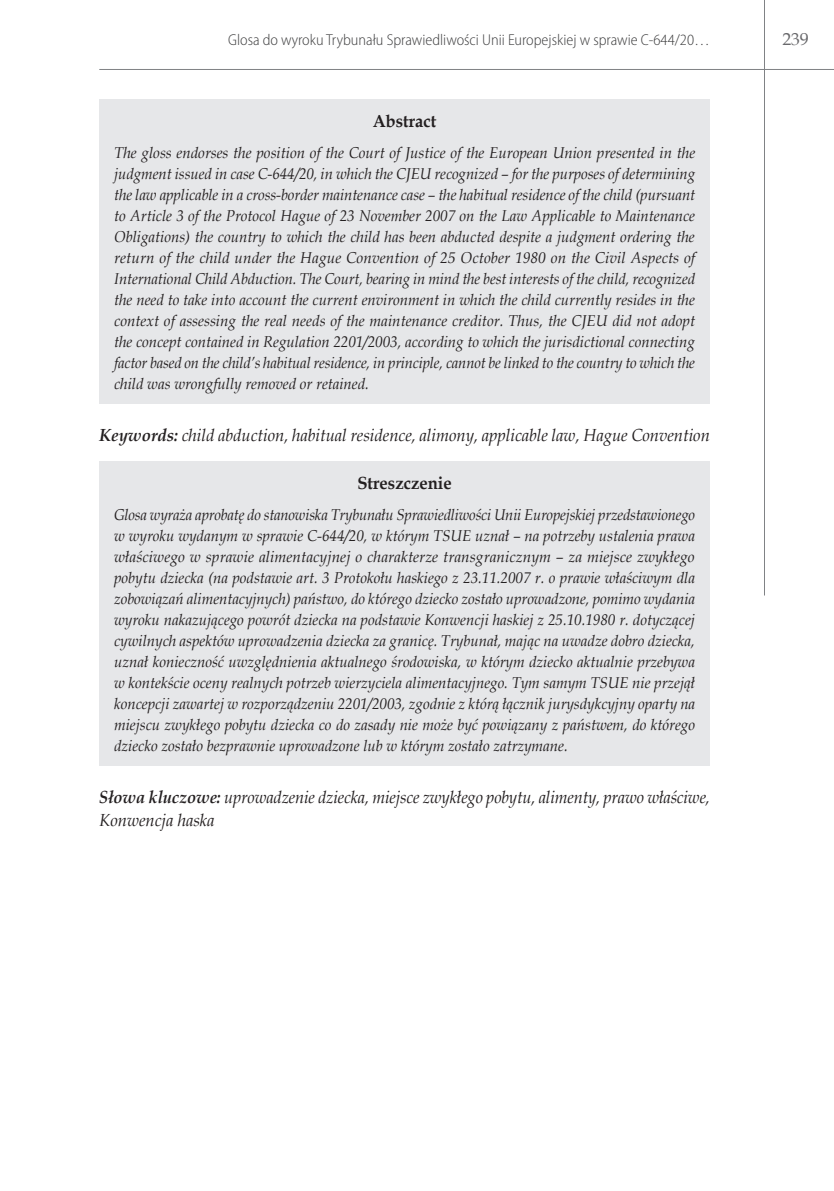
<style>
.page{position:relative;width:834px;height:1191px;background:#fff}
.page>*{position:absolute;margin:0;border:0;box-sizing:border-box;transform-origin:0 0}
.t1{font:italic 17.5px/22.8px "Book Antiqua";color:#231f20;scale:.93 1}
.t2{font:italic 17.5px "Book Antiqua";color:#231f20;scale:.95 1}
.t3{font:700 17.5px "Book Antiqua";color:#231f20;scale:.95 1}
.t4{font:17.5px "Book Antiqua";color:#69696c}
.t5{font:italic 15.75px/21px "Book Antiqua";color:#231f20;text-align:justify;scale:.93 1}
.t6{font:italic 15.75px/21px "Book Antiqua";color:#231f20;text-align:justify;scale:.95 1}
.t7{font:300 semi-condensed 15.75px "Myriad Pro";color:#3e3e3f}
.s1{font-weight:700}
</style>
<div class="page">
<hr style="left:764px;top:0;width:1px;height:595px;background:#808285">
<hr style="left:99px;top:69px;width:734px;height:1px;background:#808285">
<div style="left:99px;top:99px;width:610px;height:305px;background:#e6e7e9"></div>
<div style="left:99px;top:461px;width:610px;height:304px;background:#e6e7e9"></div>
<p class="t7" style="left:228px;top:30px;width:483px">Glosa do wyroku Trybunału Sprawiedliwości Unii Europejskiej w sprawie C-644/20…</p>
<p class="t4" style="left:782px;top:27px;width:28px">239</p>
<p class="t3" style="left:372px;top:109px;width:69px">Abstract</p>
<p class="t6" style="left:114px;top:141px;width:613px">The gloss endorses the position of the Court of Justice of the European Union presented in the judgment issued in case C-644/20, in which the CJEU recognized – for the purposes of determining the law applicable in a cross-border maintenance case – the habitual residence of the child (pursuant to Article 3 of the Protocol Hague of 23 November 2007 on the Law Applicable to Maintenance Obligations) the country to which the child has been abducted despite a judgment ordering the return of the child under the Hague Convention of 25 October 1980 on the Civil Aspects of International Child Abduction. The Court, bearing in mind the best interests of the child, recognized the need to take into account the current environment in which the child currently resides in the context of assessing the real needs of the maintenance creditor. Thus, the CJEU did not adopt the concept contained in Regulation 2201/2003, according to which the jurisdictional connecting factor based on the child’s habitual residence, in principle, cannot be linked to the country to which the child was wrongfully removed or retained.</p>
<p class="t2" style="left:99px;top:423px;width:644px"><span class="s1">Keywords:</span> child abduction, habitual residence, alimony, applicable law, Hague Convention</p>
<p class="t3" style="left:357px;top:471px;width:101px">Streszczenie</p>
<p class="t5" style="left:114px;top:503px;width:626px">Glosa wyraża aprobatę do stanowiska Trybunału Sprawiedliwości Unii Europejskiej przedstawionego w wyroku wydanym w sprawie C-644/20, w którym TSUE uznał – na potrzeby ustalenia prawa właściwego w sprawie alimentacyjnej o charakterze transgranicznym – za miejsce zwykłego pobytu dziecka (na podstawie art. 3 Protokołu haskiego z 23.11.2007 r. o prawie właściwym dla zobowiązań alimentacyjnych) państwo, do którego dziecko zostało uprowadzone, pomimo wydania wyroku nakazującego powrót dziecka na podstawie Konwencji haskiej z 25.10.1980 r. dotyczącej cywilnych aspektów uprowadzenia dziecka za granicę. Trybunał, mając na uwadze dobro dziecka, uznał konieczność uwzględnienia aktualnego środowiska, w którym dziecko aktualnie przebywa w kontekście oceny realnych potrzeb wierzyciela alimentacyjnego. Tym samym TSUE nie przejął koncepcji zawartej w rozporządzeniu 2201/2003, zgodnie z którą łącznik jurysdykcyjny oparty na miejscu zwykłego pobytu dziecka co do zasady nie może być powiązany z państwem, do którego dziecko zostało bezprawnie uprowadzone lub w którym zostało zatrzymane.</p>
<p class="t1" style="left:99px;top:785px;width:658px"><span class="s1">Słowa kluczowe:</span> uprowadzenie dziecka, miejsce zwykłego pobytu, alimenty, prawo właściwe,<br>Konwencja haska</p>
</div>
